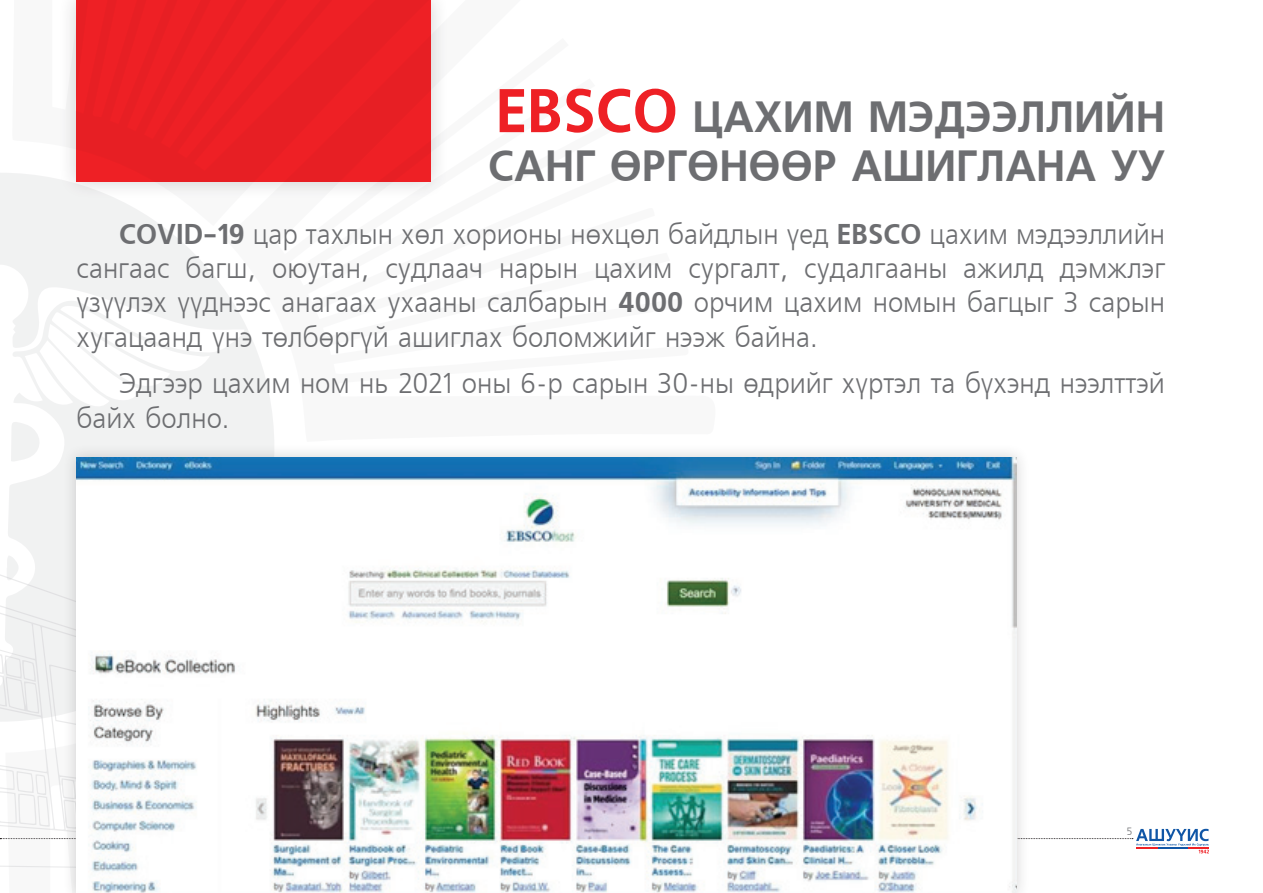
<style>
.page{position:relative;width:1263px;height:893px;background:#fff}
.page>*{position:absolute;margin:0;border:0;box-sizing:border-box;transform-origin:0 0}
.t1{font:700 43.5px/49.2px "Mogul Freeset";color:#6d6e71;scale:.95 1}
.t2{font:28.5px/34.2px "Mogul Freeset";color:#6d6e71;text-align:justify;scale:.95 1}
.t3{font:10.5px "Mogul Freeset";color:#6d6e71;scale:.95 1}
.s1{font-size:61.5px;color:#ee2025}
.s2{font-weight:700}
</style>
<div class="page">
<svg style="left:0;top:769px;width:1209px;height:84px"></svg>
<hr style="left:1157px;top:847px;width:30px;height:1px;background:#1056a6">
<svg style="left:5px;top:722px;width:58px;height:146px"></svg>
<svg style="left:0;top:173px;width:274px;height:549px;fill:#f1f2f2"></svg>
<div style="left:63px;top:443px;width:967px;height:450px;background:#231f20;opacity:.2"></div>
<img style="left:77px;top:457px;width:939px;height:436px">
<div style="left:58px;top:0;width:391px;height:200px;background:#231f20;opacity:.2"></div>
<div style="left:77px;top:0;width:354px;height:181px;background:#ee2025"></div>
<h1 class="t1" style="left:488px;top:94px;width:714px"><span class="s1">EBSCO</span> ЦАХИМ МЭДЭЭЛЛИЙН<br>САНГ ӨРГӨНӨӨР АШИГЛАНА УУ</h1>
<p class="t2" style="left:77px;top:218px;width:1147px;text-indent:43px"><span class="s2">COVID-19</span> цар тахлын хөл хорионы нөхцөл байдлын үед <span class="s2">EBSCO</span> цахим мэдээллийн сангаас багш, оюутан, судлаач нарын цахим сургалт, судалгааны ажилд дэмжлэг үзүүлэх үүднээс анагаах ухааны салбарын <span class="s2">4000</span> орчим цахим номын багцыг 3 сарын хугацаанд үнэ төлбөргүй ашиглах боломжийг нээж байна.</p>
<p class="t2" style="left:77px;top:368px;width:1147px;text-indent:43px">Эдгээр цахим ном нь 2021 оны 6-р сарын 30-ны өдрийг хүртэл та бүхэнд нээлттэй байх болно.</p>
<p class="t3" style="left:1127px;top:826px;width:7px">5</p>
</div>
